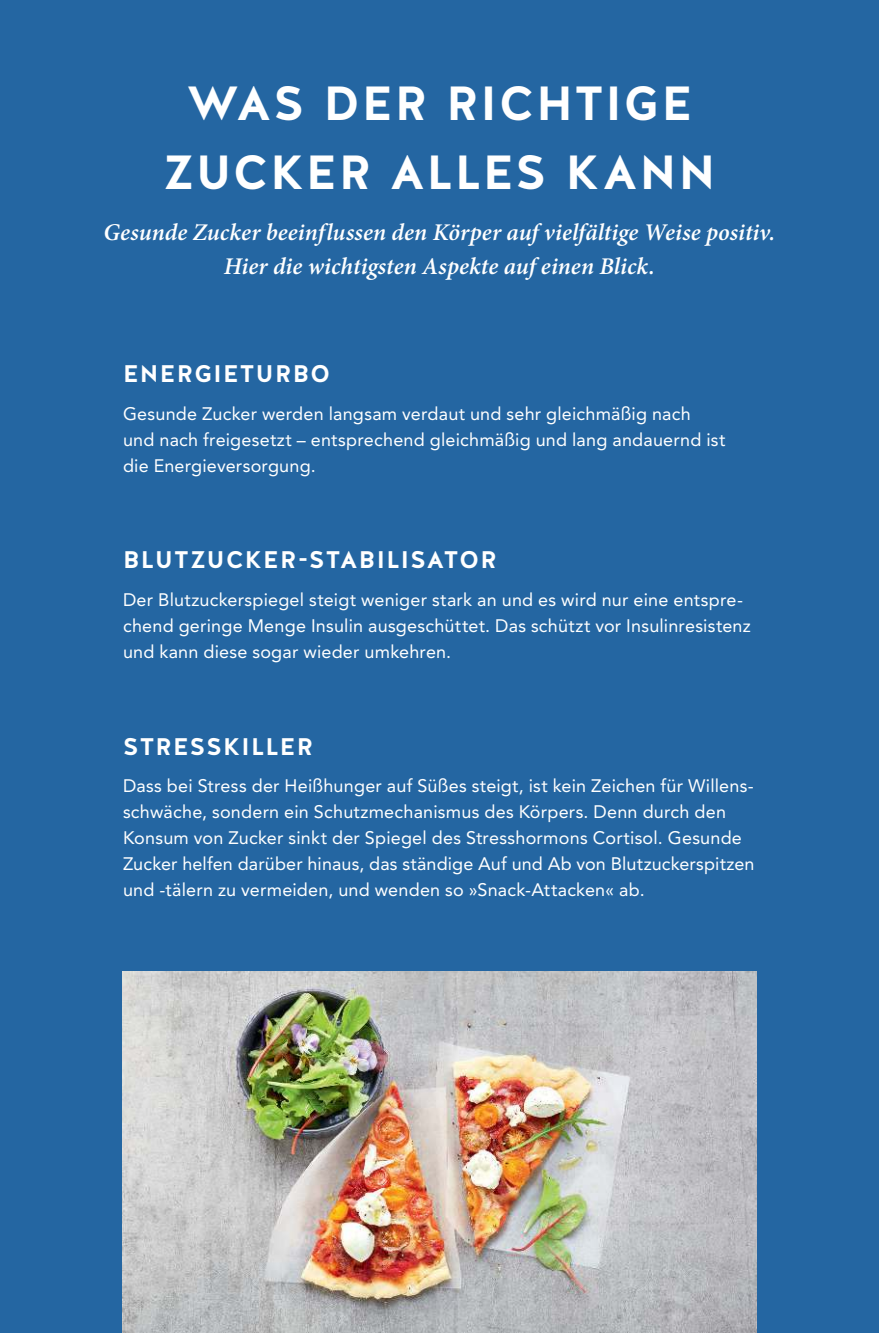
<style>
.page{position:relative;width:879px;height:1333px;background:#fff}
.page>*{position:absolute;margin:0;border:0;box-sizing:border-box;transform-origin:0 0}
.t1{font:700 47.8px/68px "Halis GR";letter-spacing:.04em;color:#fff;text-align:center}
.t2{font:italic 600 24px/34px "Minion Pro";color:#fff;text-align:center}
.t3{font:700 24px "Halis GR";letter-spacing:.055em;color:#fff}
.t4{font:18px/26px "Avenir LT Std";letter-spacing:.01em;color:#fff}
</style>
<div class="page">
<div style="left:0;top:0;width:879px;height:1332px;background:#2466a2"></div>
<img style="left:123px;top:971px;width:634px;height:361px">
<h1 class="t1" style="left:163px;top:69px;width:554px">WAS DER RICHTIGE<br>ZUCKER ALLES KANN</h1>
<h2 class="t2" style="left:104px;top:216px;width:673px">Gesunde Zucker beeinflussen den Körper auf vielfältige Weise positiv.<br>Hier die wichtigsten Aspekte auf einen Blick.</h2>
<h2 class="t3" style="left:123px;top:359px;width:208px">ENERGIETURBO</h2>
<p class="t4" style="left:123px;top:401px;width:604px">Gesunde Zucker werden langsam verdaut und sehr gleichmäßig nach und nach freigesetzt – entsprechend gleichmäßig und lang andauernd ist die Energieversorgung.</p>
<h2 class="t3" style="left:123px;top:546px;width:375px">BLUTZUCKER-STABILISATOR</h2>
<p class="t4" style="left:123px;top:587px;width:629px">Der Blutzuckerspiegel steigt weniger stark an und es wird nur eine entspre&shy;chend geringe Menge Insulin ausgeschüttet. Das schützt vor Insulinresistenz und kann diese sogar wieder umkehren.</p>
<h2 class="t3" style="left:123px;top:732px;width:191px">STRESSKILLER</h2>
<p class="t4" style="left:123px;top:773px;width:633px">Dass bei Stress der Heißhunger auf Süßes steigt, ist kein Zeichen für Willens&shy;schwäche, sondern ein Schutzmechanismus des Körpers. Denn durch den Konsum von Zucker sinkt der Spiegel des Stresshormons Cortisol. Gesunde Zucker helfen darüber hinaus, das ständige Auf und Ab von Blutzuckerspitzen und -tälern zu vermeiden, und wenden so »Snack-Attacken« ab.</p>
</div>
